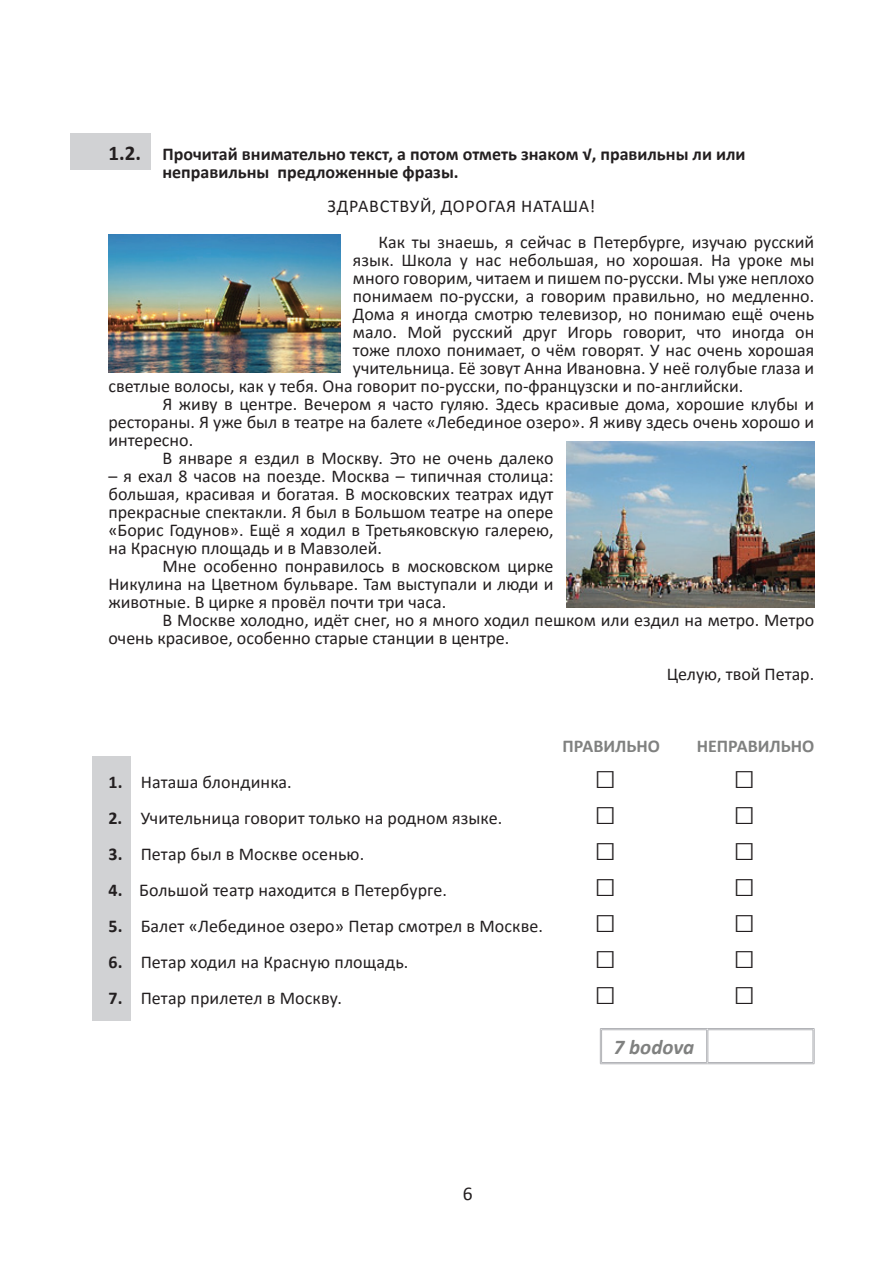
<style>
.page{position:relative;width:893px;height:1263px;background:#fff}
.page>*{position:absolute;margin:0;border:0;box-sizing:border-box;transform-origin:0 0}
.t1{font:700 36px "Calibri";color:#231f20}
.t2{font:italic 700 21px "Calibri";color:#808180}
.t3{font:19.5px "Calibri";color:#231f20}
.t4{font:18px/18px "Calibri";color:#231f20}
.t5{font:700 18px/18px "Calibri";color:#231f20}
.t6{font:700 18px "Calibri";color:#808180}
.s1{font-size:21px}
.s2{font-weight:700}
</style>
<div class="page">
<div style="left:92px;top:756px;width:38px;height:264px;background:#d1d2d4"></div>
<div style="left:70px;top:133px;width:81px;height:37px;background:#d1d2d4"></div>
<hr style="left:600px;top:1028px;width:107px;height:1px;background:#b2b3b7">
<hr style="left:601px;top:1029px;width:106px;height:1px;background:#b2b3b7">
<hr style="left:600px;top:1029px;width:1px;height:35px;background:#b2b3b7">
<hr style="left:601px;top:1030px;width:1px;height:32px;background:#b2b3b7">
<hr style="left:707px;top:1028px;width:107px;height:1px;background:#b2b3b7">
<hr style="left:708px;top:1029px;width:105px;height:1px;background:#b2b3b7">
<hr style="left:706px;top:1030px;width:1px;height:32px;background:#b2b3b7">
<hr style="left:708px;top:1030px;width:1px;height:32px;background:#b2b3b7">
<hr style="left:813px;top:1030px;width:1px;height:32px;background:#b2b3b7">
<hr style="left:814px;top:1029px;width:1px;height:35px;background:#b2b3b7">
<hr style="left:601px;top:1062px;width:106px;height:1px;background:#b2b3b7">
<hr style="left:600px;top:1063px;width:107px;height:1px;background:#b2b3b7">
<hr style="left:708px;top:1062px;width:105px;height:1px;background:#b2b3b7">
<hr style="left:707px;top:1063px;width:107px;height:1px;background:#b2b3b7">
<img style="left:108px;top:234px;width:232px;height:139px">
<img style="left:566px;top:442px;width:248px;height:165px">
<p class="t5" style="left:162px;top:144px;width:585px;text-indent:-54px"><span class="s1">1.2.</span> Прочитай внимательно текст, а потом отметь знаком √, правильны ли или неправильны предложенные фразы.</p>
<p class="t4" style="left:378px;top:188px;width:437px;line-height:36px;text-indent:-51px">ЗДРАВСТВУЙ, ДОРОГАЯ НАТАША!<br>Как ты знаешь, я сейчас в Петербурге, изучаю русский</p>
<p class="t4" style="left:353px;top:251px;width:463px">язык. Школа у нас небольшая, но хорошая. На уроке мы</p>
<p class="t4" style="left:353px;top:269px;width:463px">много говорим, читаем и пишем по-русски. Мы уже неплохо</p>
<p class="t4" style="left:353px;top:287px;width:463px">понимаем по-русски, а говорим правильно, но медленно.</p>
<p class="t4" style="left:353px;top:305px;width:463px">Дома я иногда смотрю телевизор, но понимаю ещё очень</p>
<p class="t4" style="left:353px;top:323px;width:463px">мало. Мой русский друг Игорь говорит, что иногда он</p>
<p class="t4" style="left:353px;top:341px;width:463px">тоже плохо понимает, о чём говорят. У нас очень хорошая</p>
<p class="t4" style="left:353px;top:359px;width:463px">учительница. Её зовут Анна Ивановна. У неё голубые глаза и</p>
<p class="t4" style="left:108px;top:377px;width:636px">светлые волосы, как у тебя. Она говорит по-русски, по-французски и по-английски.</p>
<p class="t4" style="left:162px;top:395px;width:653px">Я живу в центре. Вечером я часто гуляю. Здесь красивые дома, хорошие клубы и</p>
<p class="t4" style="left:108px;top:413px;width:707px">рестораны. Я уже был в театре на балете «Лебединое озеро». Я живу здесь очень хорошо и</p>
<p class="t4" style="left:108px;top:431px;width:86px">интересно.</p>
<p class="t4" style="left:162px;top:449px;width:393px">В январе я ездил в Москву. Это не очень далеко</p>
<p class="t4" style="left:108px;top:467px;width:447px;text-align:justify">– я ехал 8 часов на поезде. Москва – типичная столица: большая, красивая и богатая. В московских театрах идут прекрасные спектакли. Я был в Большом театре на опере «Борис Годунов». Ещё я ходил в Третьяковскую галерею, на Красную площадь и в Мавзолей.</p>
<p class="t4" style="left:108px;top:557px;width:447px;text-align:justify;text-indent:54px">Мне особенно понравилось в московском цирке Никулина на Цветном бульваре. Там выступали и люди и животные. В цирке я провёл почти три часа.</p>
<p class="t4" style="left:108px;top:611px;width:707px;text-indent:54px">В Москве холодно, идёт снег, но я много ходил пешком или ездил на метро. Метро очень красивое, особенно старые станции в центре.</p>
<p class="t4" style="left:667px;top:665px;width:149px">Целую, твой Петар.</p>
<p class="t6" style="left:563px;top:734px;width:99px">ПРАВИЛЬНО</p>
<p class="t6" style="left:697px;top:734px;width:119px">НЕПРАВИЛЬНО</p>
<p class="t4" style="left:108px;top:773px;width:185px"><span class="s2">1.</span> Наташа блондинка.</p>
<h1 class="t1" style="left:594px;top:751px;width:23px">□</h1>
<h1 class="t1" style="left:734px;top:751px;width:23px">□</h1>
<p class="t4" style="left:108px;top:809px;width:396px"><span class="s2">2.</span> Учительница говорит только на родном языке.</p>
<h1 class="t1" style="left:594px;top:787px;width:23px">□</h1>
<h1 class="t1" style="left:734px;top:787px;width:23px">□</h1>
<p class="t4" style="left:108px;top:845px;width:257px"><span class="s2">3.</span> Петар был в Москве осенью.</p>
<h1 class="t1" style="left:594px;top:823px;width:23px">□</h1>
<h1 class="t1" style="left:734px;top:823px;width:23px">□</h1>
<p class="t4" style="left:108px;top:881px;width:340px"><span class="s2">4.</span> Большой театр находится в Петербурге.</p>
<h1 class="t1" style="left:594px;top:859px;width:23px">□</h1>
<h1 class="t1" style="left:734px;top:859px;width:23px">□</h1>
<p class="t4" style="left:108px;top:917px;width:436px"><span class="s2">5.</span> Балет «Лебединое озеро» Петар смотрел в Москве.</p>
<h1 class="t1" style="left:594px;top:895px;width:23px">□</h1>
<h1 class="t1" style="left:734px;top:895px;width:23px">□</h1>
<p class="t4" style="left:108px;top:953px;width:302px"><span class="s2">6.</span> Петар ходил на Красную площадь.</p>
<h1 class="t1" style="left:594px;top:931px;width:23px">□</h1>
<h1 class="t1" style="left:734px;top:931px;width:23px">□</h1>
<p class="t4" style="left:108px;top:989px;width:235px"><span class="s2">7.</span> Петар прилетел в Москву.</p>
<h1 class="t1" style="left:594px;top:967px;width:23px">□</h1>
<h1 class="t1" style="left:734px;top:967px;width:23px">□</h1>
<p class="t2" style="left:614px;top:1032px;width:82px">7 bodova</p>
<p class="t3" style="left:463px;top:1179px;width:11px">6</p>
</div>
